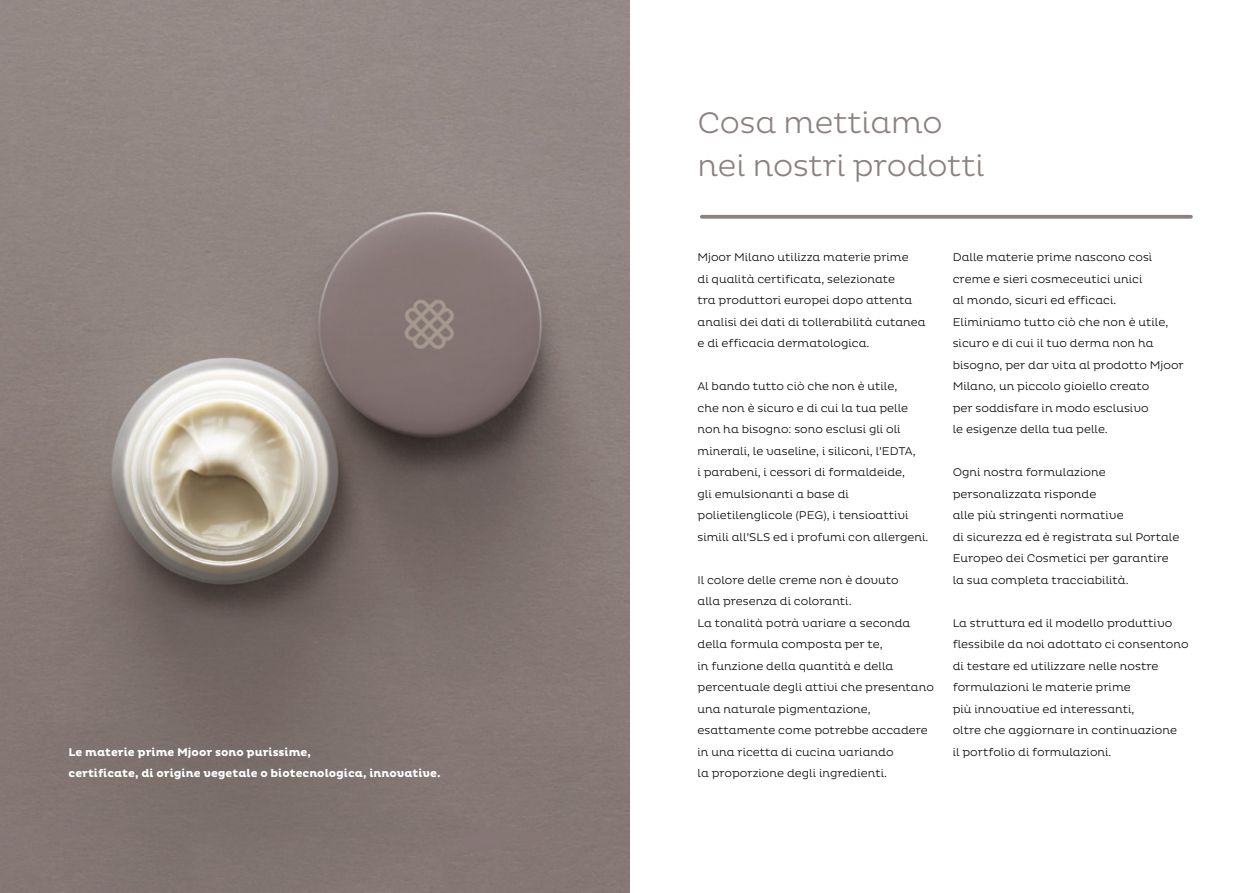
<style>
.page{position:relative;width:1259px;height:893px;background:#fff}
.page>*{position:absolute;margin:0;border:0;box-sizing:border-box;transform-origin:0 0}
.t1{font:300 30.3px/43px "Pluto";letter-spacing:-.005em;color:#8b817f}
.t2{font:300 11.4px/21.5px "Pluto";color:#000}
.t3{font:700 11.4px/21.5px "Pluto";color:#fff}
</style>
<div class="page">
<svg style="left:702px;top:215px;width:489px;height:4px;fill:#8b817f"></svg>
<img style="left:0;top:0;width:629px;height:893px">
<p class="t3" style="left:69px;top:741px;width:373px">Le materie prime Mjoor sono purissime,<br>certificate, di origine vegetale o biotecnologica, innovative.</p>
<h1 class="t1" style="left:697px;top:101px;width:288px">Cosa mettiamo nei nostri prodotti</h1>
<p class="t2" style="left:697px;top:247px;width:230px">Mjoor Milano utilizza materie prime<br>di qualità certificata, selezionate<br>tra produttori europei dopo attenta analisi dei dati di tollerabilità cutanea e di efficacia dermatologica.</p>
<p class="t2" style="left:697px;top:376px;width:232px">Al bando tutto ciò che non è utile,<br>che non è sicuro e di cui la tua pelle non ha bisogno: sono esclusi gli oli minerali, le vaseline, i siliconi, l’EDTA,<br>i parabeni, i cessori di formaldeide,<br>gli emulsionanti a base di polietilenglicole (PEG), i tensioattivi simili all’SLS ed i profumi con allergeni.</p>
<p class="t2" style="left:697px;top:569px;width:238px">Il colore delle creme non è dovuto<br>alla presenza di coloranti.<br>La tonalità potrà variare a seconda della formula composta per te,<br>in funzione della quantità e della percentuale degli attivi che presentano una naturale pigmentazione, esattamente come potrebbe accadere in una ricetta di cucina variando<br>la proporzione degli ingredienti.</p>
<p class="t2" style="left:952px;top:247px;width:232px">Dalle materie prime nascono così creme e sieri cosmeceutici unici<br>al mondo, sicuri ed efficaci.<br>Eliminiamo tutto ciò che non è utile, sicuro e di cui il tuo derma non ha bisogno, per dar vita al prodotto Mjoor Milano, un piccolo gioiello creato<br>per soddisfare in modo esclusivo<br>le esigenze della tua pelle.</p>
<p class="t2" style="left:952px;top:462px;width:228px">Ogni nostra formulazione personalizzata risponde<br>alle più stringenti normative<br>di sicurezza ed è registrata sul Portale<br>Europeo dei Cosmetici per garantire la sua completa tracciabilità.</p>
<p class="t2" style="left:952px;top:612px;width:237px">La struttura ed il modello produttivo flessibile da noi adottato ci consentono di testare ed utilizzare nelle nostre formulazioni le materie prime<br>più innovative ed interessanti,<br>oltre che aggiornare in continuazione<br>il portfolio di formulazioni.</p>
</div>
